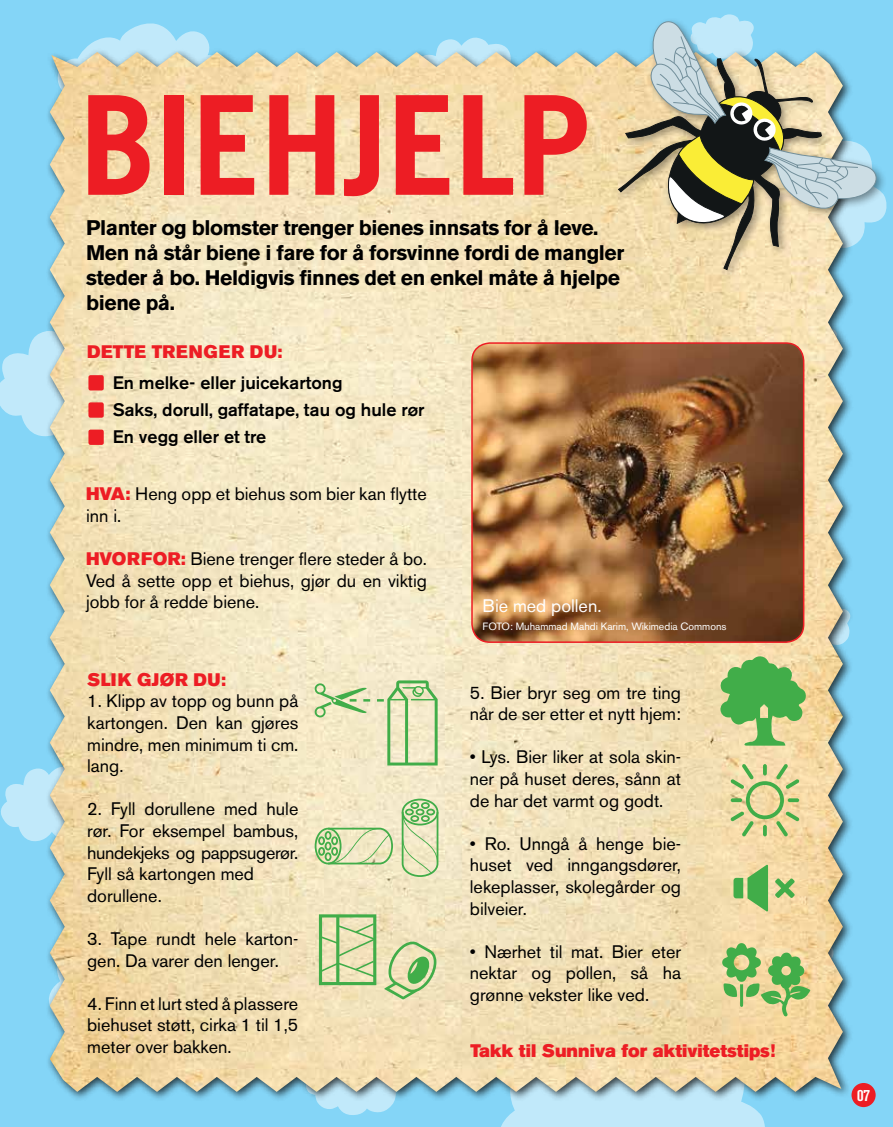
<style>
.page{position:relative;width:893px;height:1127px;background:#84d5f7}
.page>*{position:absolute;margin:0;border:0;box-sizing:border-box;transform-origin:0 0}
.t1{font:700 138px "Trade Gothic";letter-spacing:-.01em;color:#ed1d24}
.t2{font:700 21px/25.2px "Akzidenz Grotesk BE";letter-spacing:-.02em;color:#000}
.t3{font:18px/21.6px "Akzidenz Grotesk BE";color:#000;text-align:justify}
.t4{font:500 18px/27px "Akzidenz Grotesk BE";color:#000}
.t5{font:18px "Akzidenz Grotesk BE Super";color:#ed1d24}
.t6{font:18px "Akzidenz Grotesk BE Super";letter-spacing:.03em;color:#ed1d24}
.t7{font:18px "Akzidenz Grotesk BE";color:#fff}
.t8{font:700 condensed 16.5px "Akzidenz Grotesk BE";color:#fff}
.t9{font:10.5px "Akzidenz Grotesk BE";color:#fff}
.s1{font-family:"Akzidenz Grotesk BE Super";color:#ed1d24}
</style>
<div class="page">
<svg style="left:317px;top:1102px;width:77px;height:13px"></svg>
<svg style="left:86px;top:23px;width:124px;height:25px"></svg>
<div style="left:501px;top:1102px;width:264px;height:25px;background:#c1e9fa"></div>
<svg style="left:1px;top:768px;width:45px;height:73px"></svg>
<svg style="left:437px;top:38px;width:70px;height:10px"></svg>
<svg style="left:0;top:331px;width:46px;height:105px"></svg>
<div style="left:46px;top:48px;width:807px;height:1054px;background:#000;opacity:.75"></div>
<img style="left:50px;top:52px;width:793px;height:1040px">
<div style="left:88px;top:375px;width:16px;height:15px;background:#ed1d24;border-radius:2px"></div>
<div style="left:88px;top:402px;width:16px;height:16px;background:#ed1d24;border-radius:2px"></div>
<div style="left:88px;top:430px;width:16px;height:15px;background:#ed1d24;border-radius:2px"></div>
<div style="left:614px;top:17px;width:273px;height:263px;background:#000;opacity:.42"></div>
<svg style="left:618px;top:14px;width:268px;height:256px"></svg>
<svg style="left:314px;top:598px;width:184px;height:167px;background:#ebe6c1"></svg>
<svg style="left:315px;top:798px;width:230px;height:201px;background:#e4e0b6"></svg>
<svg style="left:626px;top:654px;width:180px;height:182px;background:#d4d49e"></svg>
<svg style="left:733px;top:864px;width:35px;height:48px;background:#94c276"></svg>
<svg style="left:775px;top:878px;width:20px;height:20px"></svg>
<svg style="left:722px;top:933px;width:111px;height:83px;background:#c2ca89"></svg>
<img style="left:472px;top:343px;width:332px;height:299px">
<div style="left:471px;top:342px;width:333px;height:301px;border:2px solid #ed1d24;border-radius:18px"></div>
<div style="left:851px;top:1083px;width:25px;height:24px;background:#ed1d24;border-radius:50%"></div>
<h1 class="t1" style="left:80px;top:61px;width:513px">BIEHJELP</h1>
<p class="t2" style="left:86px;top:215px;width:540px">Planter og blomster trenger bienes innsats for å leve.<br>Men nå står biene i fare for å forsvinne fordi de mangler steder å bo. Heldigvis finnes det en enkel måte å hjelpe biene på.</p>
<p class="t6" style="left:87px;top:341px;width:197px">DETTE TRENGER DU:</p>
<p class="t4" style="left:113px;top:369px;width:313px">En melke- eller juicekartong<br>Saks, dorull, gaffatape, tau og hule rør<br>En vegg eller et tre</p>
<p class="t3" style="left:86px;top:483px;width:342px"><span class="s1">HVA:</span> Heng opp et biehus som bier kan flytte inn i.</p>
<p class="t3" style="left:86px;top:548px;width:342px"><span class="s1">HVORFOR:</span> Biene trenger flere steder å bo.<br>Ved å sette opp et biehus, gjør du en viktig jobb for å redde biene.</p>
<p class="t6" style="left:87px;top:669px;width:140px">SLIK GJØR DU:</p>
<p class="t3" style="left:87px;top:690px;width:213px">1. Klipp av topp og bunn på kartongen. Den kan gjøres mindre, men minimum ti cm. lang.</p>
<p class="t3" style="left:87px;top:798px;width:213px;text-align:left">2. Fyll dorullene med hule rør. For eksempel bambus, hundekjeks og pappsugerør.<br>Fyll så kartongen med dorullene.</p>
<p class="t3" style="left:87px;top:928px;width:213px">3. Tape rundt hele karton&shy;gen. Da varer den lenger.</p>
<p class="t3" style="left:87px;top:993px;width:213px">4. Finn et lurt sted å plassere biehuset støtt, cirka 1 til 1,5 meter over bakken.</p>
<p class="t7" style="left:483px;top:595px;width:120px">Bie med pollen.</p>
<p class="t9" style="left:483px;top:620px;width:245px">FOTO: Muhammad Mahdi Karim, Wikimedia Commons</p>
<p class="t3" style="left:470px;top:681px;width:213px">5. Bier bryr seg om tre ting når de ser etter et nytt hjem:</p>
<p class="t3" style="left:470px;top:746px;width:213px">• Lys. Bier liker at sola skin&shy;ner på huset deres, sånn at de har det varmt og godt.</p>
<p class="t3" style="left:470px;top:833px;width:213px">• Ro. Unngå å henge bie&shy;huset ved inngangsdører, lekeplasser, skolegårder og bilveier.</p>
<p class="t3" style="left:470px;top:941px;width:213px">• Nærhet til mat. Bier eter nektar og pollen, så ha grønne vekster like ved.</p>
<p class="t5" style="left:471px;top:1040px;width:306px">Takk til Sunniva for aktivitetstips!</p>
<p class="t8" style="left:857px;top:1085px;width:15px">07</p>
</div>
